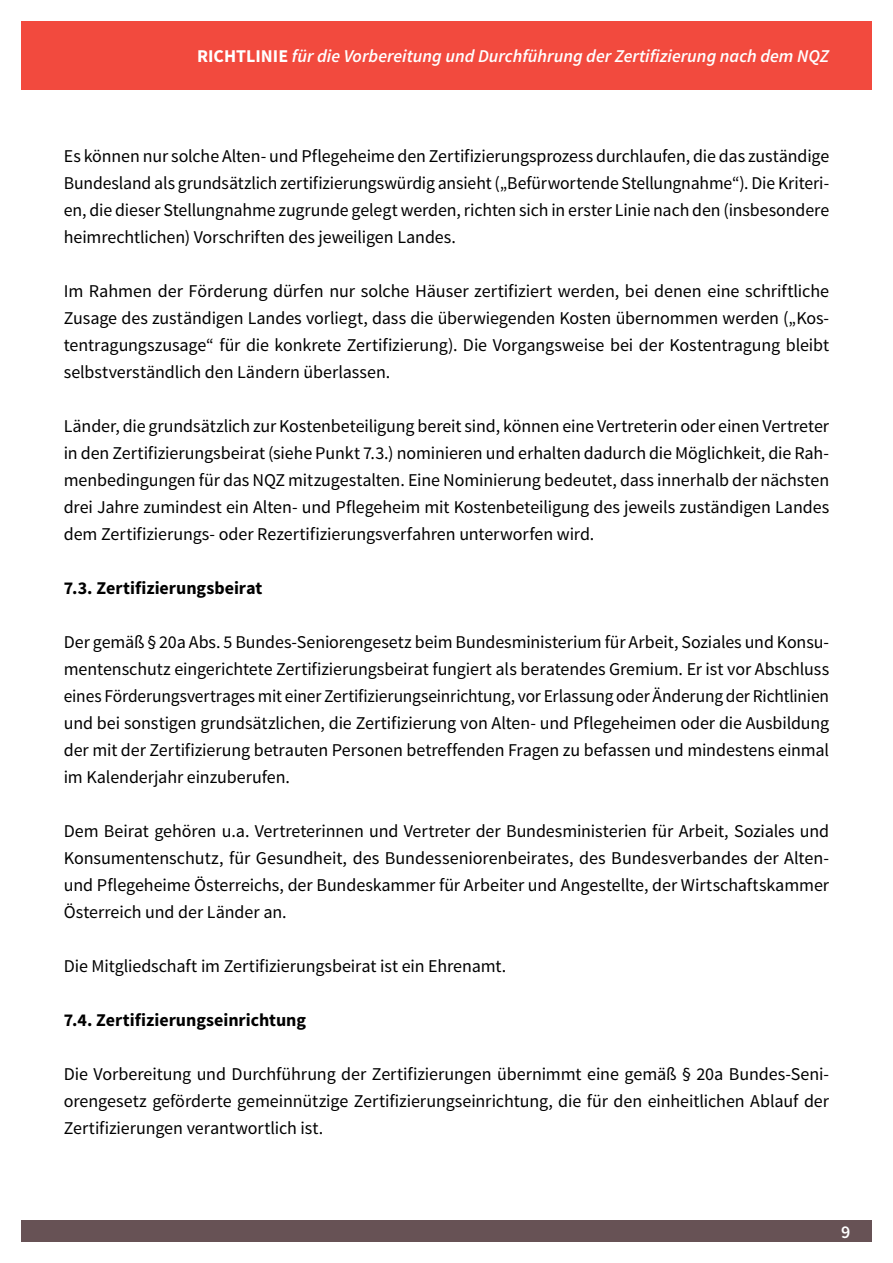
<style>
.page{position:relative;width:893px;height:1263px;background:#fff}
.page>*{position:absolute;margin:0;border:0;box-sizing:border-box;transform-origin:0 0}
.Fliesstext{font:18px/27px "Source Sans Pro";letter-spacing:-.005em;color:#000;text-align:justify}
.t1{font:italic 600 18px "Source Sans Pro";color:#fff}
.Ü_3{font:700 18px "Source Sans Pro";color:#000}
.t2{font:600 18px "Source Sans Pro";color:#fff}
.s1{font-weight:700;font-style:normal}
</style>
<div class="page">
<div style="left:21px;top:1220px;width:851px;height:22px;background:#675255"></div>
<div style="left:21px;top:21px;width:851px;height:68px;background:#f24a3e"></div>
<p class="t1" style="left:197px;top:45px;width:634px"><span class="s1">RICHTLINIE</span> für die Vorbereitung und Durchführung der Zertifizierung nach dem NQZ</p>
<p class="Fliesstext" style="left:64px;top:143px;width:767px">Es können nur solche Alten- und Pflegeheime den Zertifizierungsprozess durchlaufen, die das zuständige Bundesland als grundsätzlich zertifizierungswürdig ansieht („Befürwortende Stellungnahme“). Die Kriteri&shy;en, die dieser Stellungnahme zugrunde gelegt werden, richten sich in erster Linie nach den (insbesondere heimrechtlichen) Vorschriften des jeweiligen Landes.</p>
<p class="Fliesstext" style="left:64px;top:278px;width:767px">Im Rahmen der Förderung dürfen nur solche Häuser zertifiziert werden, bei denen eine schriftliche Zusage des zuständigen Landes vorliegt, dass die überwiegenden Kosten übernommen werden („Kos&shy;tentragungszusage“ für die konkrete Zertifizierung). Die Vorgangsweise bei der Kostentragung bleibt selbstverständlich den Ländern überlassen.</p>
<p class="Fliesstext" style="left:64px;top:413px;width:767px">Länder, die grundsätzlich zur Kostenbeteiligung bereit sind, können eine Vertreterin oder einen Vertreter in den Zertifizierungsbeirat (siehe Punkt 7.3.) nominieren und erhalten dadurch die Möglichkeit, die Rah&shy;menbedingungen für das NQZ mitzugestalten. Eine Nominierung bedeutet, dass innerhalb der nächsten drei Jahre zumindest ein Alten- und Pflegeheim mit Kostenbeteiligung des jeweils zuständigen Landes dem Zertifizierungs- oder Rezertifizierungsverfahren unterworfen wird.</p>
<p class="Ü_3" style="left:64px;top:576px;width:200px">7.3. Zertifizierungsbeirat</p>
<p class="Fliesstext" style="left:64px;top:629px;width:767px">Der gemäß § 20a Abs. 5 Bundes-Seniorengesetz beim Bundesministerium für Arbeit, Soziales und Konsu&shy;mentenschutz eingerichtete Zertifizierungsbeirat fungiert als beratendes Gremium. Er ist vor Abschluss eines Förderungsvertrages mit einer Zertifizierungseinrichtung, vor Erlassung oder Änderung der Richtlinien und bei sonstigen grundsätzlichen, die Zertifizierung von Alten- und Pflegeheimen oder die Ausbildung der mit der Zertifizierung betrauten Personen betreffenden Fragen zu befassen und mindestens einmal im Kalenderjahr einzuberufen.</p>
<p class="Fliesstext" style="left:64px;top:818px;width:767px">Dem Beirat gehören u.a. Vertreterinnen und Vertreter der Bundesministerien für Arbeit, Soziales und Konsumentenschutz, für Gesundheit, des Bundesseniorenbeirates, des Bundesverbandes der Alten&shy;und Pflegeheime Österreichs, der Bundeskammer für Arbeiter und Angestellte, der Wirtschaftskammer Österreich und der Länder an.</p>
<p class="Fliesstext" style="left:64px;top:953px;width:444px">Die Mitgliedschaft im Zertifizierungsbeirat ist ein Ehrenamt.</p>
<p class="Ü_3" style="left:64px;top:1008px;width:244px">7.4. Zertifizierungseinrichtung</p>
<p class="Fliesstext" style="left:64px;top:1061px;width:767px">Die Vorbereitung und Durchführung der Zertifizierungen übernimmt eine gemäß § 20a Bundes-Seni&shy;orengesetz geförderte gemeinnützige Zertifizierungseinrichtung, die für den einheitlichen Ablauf der Zertifizierungen verantwortlich ist.</p>
<p class="t2" style="left:841px;top:1221px;width:11px">9</p>
</div>
